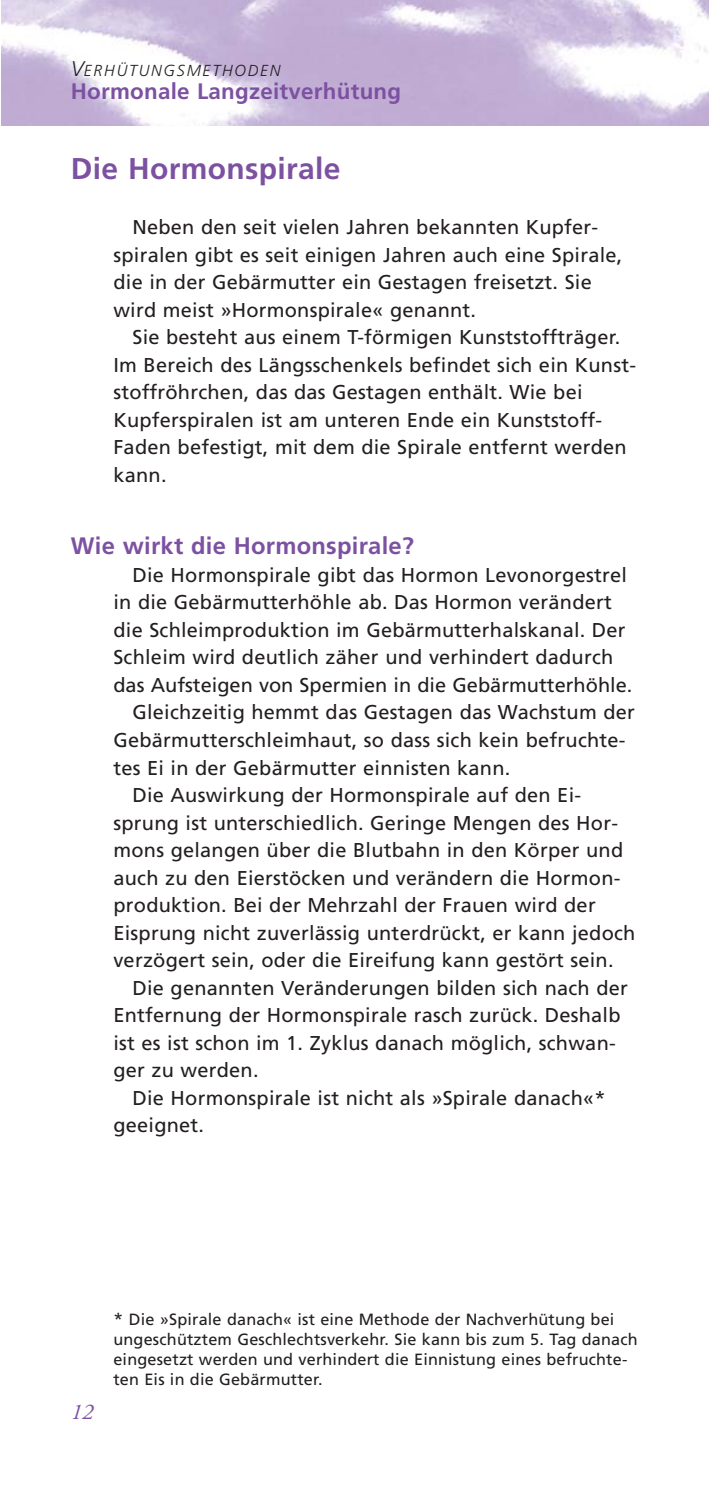
<style>
.page{position:relative;width:709px;height:1489px;background:#fff}
.page>*{position:absolute;margin:0;border:0;box-sizing:border-box;transform-origin:0 0}
.t1{font:700 30px "Frutiger";letter-spacing:.01em;color:#7c51a1}
.t2{font:700 23.75px "Frutiger";letter-spacing:.01em;color:#7c51a1}
.t3{font:italic 22.5px "Adobe Garamond";color:#7c51a1}
.t4{font:700 22.25px "Frutiger";letter-spacing:.01em;color:#7c51a1}
.t5{font:20px/27.5px "Frutiger";letter-spacing:.01em;color:#231f20}
.t6{font:16.25px/20px "Frutiger";letter-spacing:.01em;color:#231f20}
.t7{font:italic 300 16px "Frutiger";letter-spacing:.11em;color:#231f20}
.s1{font-size:21.25px}
.s2{font-size:17.5px}
</style>
<div class="page">
<img style="left:1px;top:1px;width:708px;height:125px">
<p class="t7" style="left:71px;top:64px;width:211px"><span class="s1">V</span>ERHÜTUNGSMETHODEN</p>
<p class="t4" style="left:71px;top:82px;width:332px">Hormonale Langzeitverhütung</p>
<h1 class="t1" style="left:71px;top:157px;width:271px">Die Hormonspirale</h1>
<p class="t5" style="left:113px;top:215px;width:510px;text-indent:19px">Neben den seit vielen Jahren bekannten Kupfer&shy;spiralen gibt es seit einigen Jahren auch eine Spirale, die in der Gebärmutter ein Gestagen freisetzt. Sie wird meist »Hormonspirale« genannt.</p>
<p class="t5" style="left:113px;top:325px;width:524px;text-indent:19px">Sie besteht aus einem T-förmigen Kunststoffträger.<br>Im Bereich des Längsschenkels befindet sich ein Kunst&shy;stoffröhrchen, das das Gestagen enthält. Wie bei Kupferspiralen ist am unteren Ende ein Kunststoff-Faden befestigt, mit dem die Spirale entfernt werden kann.</p>
<p class="t2" style="left:71px;top:536px;width:344px">Wie wirkt die Hormonspirale?</p>
<p class="t5" style="left:132px;top:562px;width:496px">Die Hormonspirale gibt das Hormon Levonorgestrel</p>
<p class="t5" style="left:113px;top:590px;width:500px">in die Gebärmutterhöhle ab. Das Hormon verändert</p>
<p class="t5" style="left:113px;top:617px;width:514px">die Schleimproduktion im Gebärmutterhalskanal. Der</p>
<p class="t5" style="left:113px;top:645px;width:501px">Schleim wird deutlich zäher und verhindert dadurch</p>
<p class="t5" style="left:113px;top:672px;width:520px">das Aufsteigen von Spermien in die Gebärmutterhöhle.</p>
<p class="t5" style="left:132px;top:700px;width:504px">Gleichzeitig hemmt das Gestagen das Wachstum der</p>
<p class="t5" style="left:113px;top:727px;width:513px">Gebärmutterschleimhaut, so dass sich kein befruchte-</p>
<p class="t5" style="left:113px;top:755px;width:398px">tes Ei in der Gebärmutter einnisten kann.</p>
<p class="t5" style="left:132px;top:782px;width:450px">Die Auswirkung der Hormonspirale auf den Ei-</p>
<p class="t5" style="left:113px;top:810px;width:506px">sprung ist unterschiedlich. Geringe Mengen des Hor-</p>
<p class="t5" style="left:113px;top:837px;width:511px">mons gelangen über die Blutbahn in den Körper und</p>
<p class="t5" style="left:113px;top:865px;width:508px">auch zu den Eierstöcken und verändern die Hormon-</p>
<p class="t5" style="left:113px;top:892px;width:484px">produktion. Bei der Mehrzahl der Frauen wird der</p>
<p class="t5" style="left:113px;top:920px;width:523px">Eisprung nicht zuverlässig unterdrückt, er kann jedoch</p>
<p class="t5" style="left:113px;top:947px;width:501px">verzögert sein, oder die Eireifung kann gestört sein.</p>
<p class="t5" style="left:132px;top:975px;width:497px">Die genannten Veränderungen bilden sich nach der</p>
<p class="t5" style="left:113px;top:1002px;width:508px">Entfernung der Hormonspirale rasch zurück. Deshalb</p>
<p class="t5" style="left:113px;top:1030px;width:504px">ist es ist schon im 1. Zyklus danach möglich, schwan-</p>
<p class="t5" style="left:113px;top:1057px;width:147px">ger zu werden.</p>
<p class="t5" style="left:132px;top:1085px;width:474px">Die Hormonspirale ist nicht als »Spirale danach«*</p>
<p class="t5" style="left:113px;top:1112px;width:92px">geeignet.</p>
<p class="t3" style="left:71px;top:1402px;width:24px">12</p>
<p class="t6" style="left:113px;top:1310px;width:526px"><span class="s2">*</span> Die »Spirale danach« ist eine Methode der Nachverhütung bei ungeschütztem Geschlechtsverkehr. Sie kann bis zum 5. Tag danach eingesetzt werden und verhindert die Einnistung eines befruchte&shy;ten Eis in die Gebärmutter.</p>
</div>
